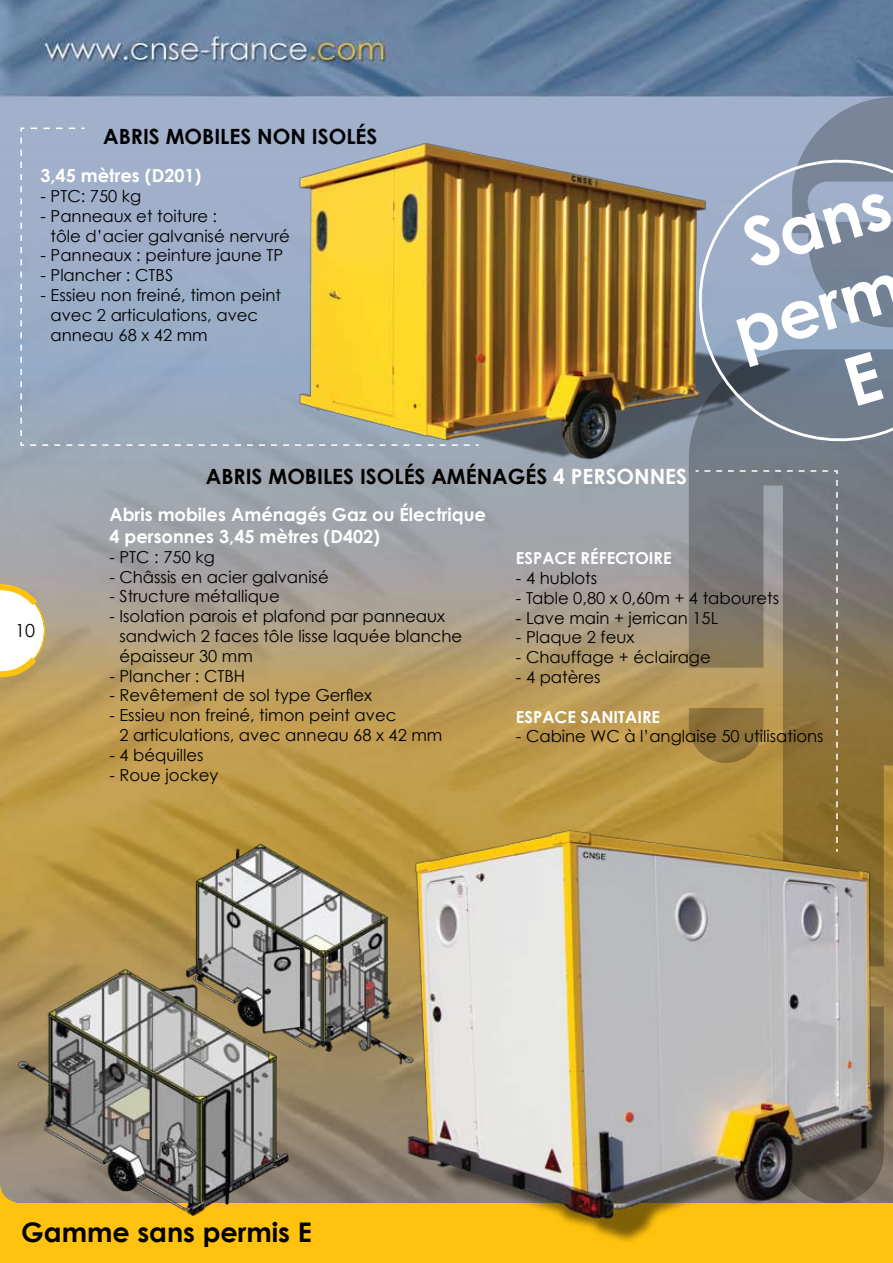
<style>
.page{position:relative;width:893px;height:1263px;background:#fff}
.page>*{position:absolute;margin:0;border:0;box-sizing:border-box;transform-origin:0 0}
.t1{font:700 67.5px/81px "Century Gothic";color:#fff;text-align:center}
.t2{font:700 27px "Century Gothic";color:#000}
.t3{font:700 21px "Century Gothic";color:#000}
.t4{font:700 21px "Century Gothic";color:#fff}
.t5{font:700 18px/21.6px "Century Gothic";color:#fff}
.t6{font:18px "Century Gothic";color:#000}
.t7{font:16.5px/19.8px "Century Gothic";color:#000}
.t8{font:700 16.5px "Century Gothic";color:#fff}
.s1{color:#000}
</style>
<div class="page">
<img style="left:0;top:0;width:893px;height:1203px">
<svg style="left:0;top:581px;width:45px;height:99px"></svg>
<svg style="left:792px;top:97px;width:101px;height:48px;background:#8694aa"></svg>
<svg style="left:689px;top:456px;width:204px;height:360px;background:#82765b"></svg>
<div style="left:0;top:1203px;width:893px;height:60px;background:#ffc20e"></div>
<svg style="left:0;top:1182px;width:16px;height:21px"></svg>
<img style="left:373px;top:816px;width:520px;height:426px">
<img style="left:16px;top:967px;width:274px;height:249px">
<img style="left:183px;top:842px;width:233px;height:225px">
<img style="left:259px;top:114px;width:546px;height:364px">
<svg style="left:20px;top:127px;width:460px;height:320px;background:#acac95"></svg>
<svg style="left:694px;top:469px;width:144px;height:384px;background:#91805c"></svg>
<svg style="left:684px;top:145px;width:209px;height:311px;background:#8794a5"></svg>
<p class="t3" style="left:103px;top:124px;width:276px">Abris mobiles non isolés</p>
<p class="t5" style="left:41px;top:164px;width:162px">3,45 mètres (D201)</p>
<p class="t7" style="left:41px;top:186px;width:102px">- PTC: 750 kg</p>
<p class="t7" style="left:51px;top:206px;width:241px;text-indent:-10px">- Panneaux et toiture :<br>tôle d’acier galvanisé nervuré</p>
<p class="t7" style="left:41px;top:245px;width:244px">- Panneaux : peinture jaune TP</p>
<p class="t7" style="left:41px;top:265px;width:134px">- Plancher : CTBS</p>
<p class="t7" style="left:51px;top:285px;width:232px;text-indent:-10px">- Essieu non freiné, timon peint avec 2 articulations, avec anneau 68 x 42 mm</p>
<p class="t3" style="left:206px;top:463px;width:27px">ABRIS</p>
<p class="t3" style="left:268px;top:463px;width:14px">MOBILES</p>
<p class="t3" style="left:360px;top:463px;width:12px">ISOL</p>
<p class="t3" style="left:404px;top:463px;width:77px">ÉS Aména</p>
<p class="t4" style="left:508px;top:463px;width:181px"><span class="s1">gés</span> 4 personn es</p>
<h1 class="t1" style="left:699px;top:215px;width:192px;rotate:-17deg">Sans perm<br>E</h1>
<p class="t6" style="left:15px;top:620px;width:21px">10</p>
<p class="t5" style="left:109px;top:504px;width:378px">Abris mobiles Aménagés Gaz ou Électrique<br>4 personnes 3,45 mètres (D402)</p>
<p class="t7" style="left:109px;top:547px;width:107px">- PTC : 750 kg</p>
<p class="t7" style="left:109px;top:567px;width:221px">- Châssis en acier galvanisé</p>
<p class="t7" style="left:109px;top:586px;width:172px">- Structure métallique</p>
<p class="t7" style="left:119px;top:606px;width:344px;text-indent:-10px">- Isolation parois et plafond par panneaux sandwich 2 faces tôle lisse laquée blanche épaisseur 30 mm</p>
<p class="t7" style="left:109px;top:666px;width:137px">- Plancher : CTBH</p>
<p class="t7" style="left:109px;top:685px;width:264px">- Revêtement de sol type Gerflex</p>
<p class="t7" style="left:119px;top:705px;width:324px;text-indent:-10px">- Essieu non freiné, timon peint avec<br>2 articulations, avec anneau 68 x 42 mm</p>
<p class="t7" style="left:109px;top:745px;width:96px">- 4 béquilles</p>
<p class="t7" style="left:109px;top:765px;width:110px">- Roue jockey</p>
<p class="t8" style="left:516px;top:548px;width:129px">ESPACE RÉFECTOIRE</p>
<p class="t7" style="left:516px;top:568px;width:83px">- 4 hublots</p>
<p class="t7" style="left:516px;top:588px;width:265px">- Table 0,80 x 0,60m + 4 tabourets</p>
<p class="t7" style="left:516px;top:607px;width:204px">- Lave main + jerrican 15L</p>
<p class="t7" style="left:516px;top:627px;width:120px">- Plaque 2 feux</p>
<p class="t7" style="left:516px;top:647px;width:196px">- Chauffage + éclairage</p>
<p class="t7" style="left:516px;top:667px;width:86px">- 4 patères</p>
<p class="t8" style="left:516px;top:706px;width:130px">ES PACE SANITAIRE</p>
<p class="t7" style="left:516px;top:726px;width:309px">- Cabine WC à l’anglaise 50 utilisations</p>
<h2 class="t2" style="left:21px;top:1215px;width:289px">Gamme sans permis E</h2>
</div>
